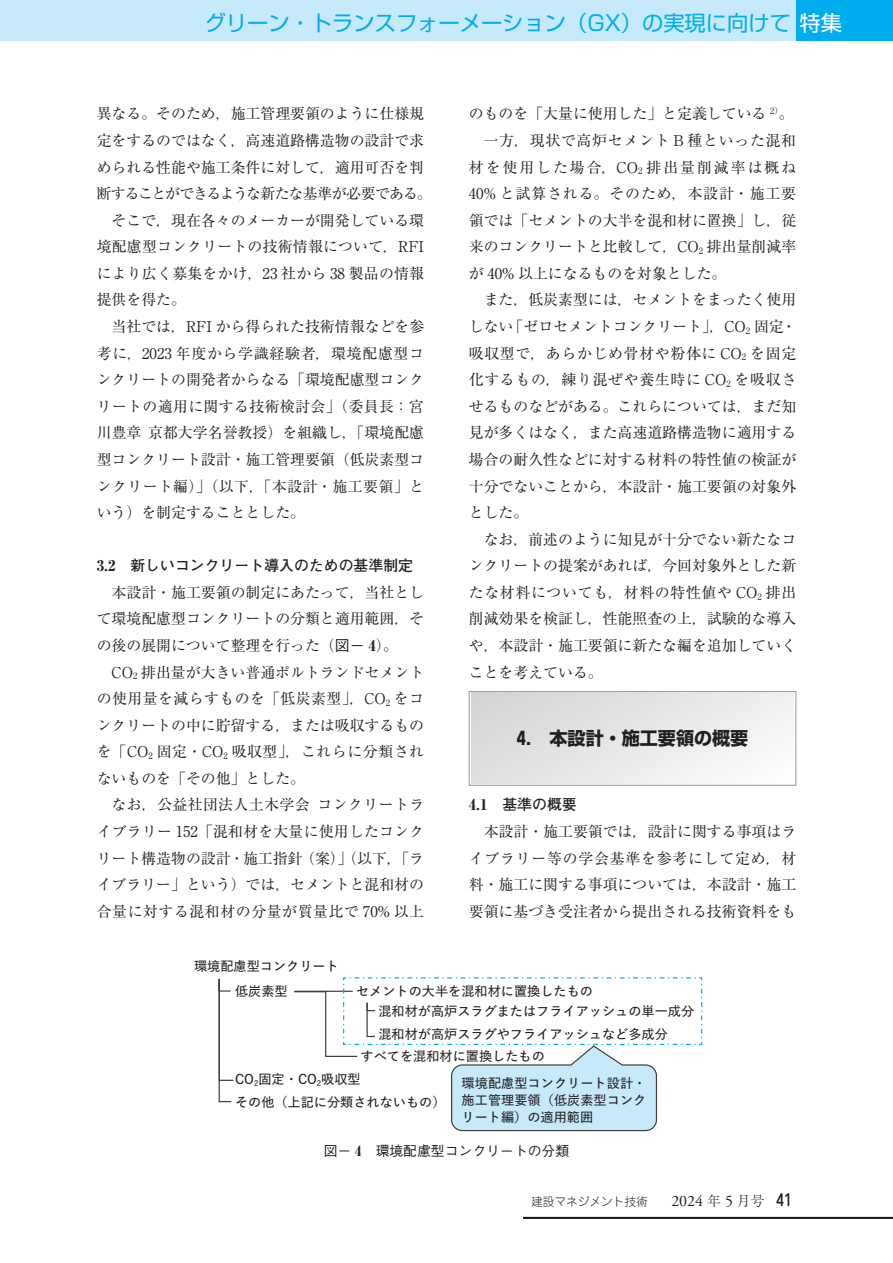
<style>
.page{position:relative;width:893px;height:1263px;background:#fff}
.page>*{position:absolute;margin:0;border:0;box-sizing:border-box;transform-origin:0 0}
.t1{font:21.3px "Shin Go Pr 6 N";color:#00aeef}
.大見出し_1__特集{font:700 18px "Shin Go Pr 6 N";color:#231f20}
.本文_14Q{font:14.85px/26.5px "Ryumin Pr 6 N";color:#231f20;text-align:justify}
.中見出し__1___太ゴ_前アキ{font:700 14.85px "Futo Go B101 Pr 6 N";color:#231f20}
.中見出し__1___太ゴ{font:700 14.85px "Futo Go B101 Pr 6 N";color:#231f20}
.キャプション{font:500 13.8px "Gothic BBB Pr 6 N";color:#231f20}
.t2{font:600 13.2px/17px "Yu Go Pr 6 N";color:#231f20}
.t3{font:300 11.7px "Jun 101 Pro";color:#231f20}
.s1{color:#fff}
.s2{font-family:"Ryumin Pr 6 N";font-weight:800}
.s3{font-family:"Gothic BBB Pr 6 N";font-weight:500}
.s4{font-weight:800}
.s5{font-family:"Adobe Garamond Pro";font-weight:400;font-size:15.9px}
.s6{font-family:"Ryumin Pr 6 N";font-size:13.8px}
.s7{font-family:"Jun 34 Pro";font-weight:500;font-size:15.9px}
</style>
<div class="page">
<div style="left:795px;top:0;width:98px;height:40px;background:#00aeef"></div>
<div style="left:0;top:0;width:795px;height:40px;background:#c6eafa"></div>
<svg style="left:472px;top:693px;width:321px;height:90px"></svg>
<div style="left:469px;top:691px;width:327px;height:95px;border:1px solid #939598"></div>
<svg style="left:218px;top:978px;width:16px;height:125px"></svg>
<svg style="left:294px;top:977px;width:408px;height:154px"></svg>
<hr style="left:523px;top:1217px;width:370px;height:2px;background:#231f20">
<h1 class="t1" style="left:205px;top:6px;width:639px">グリーン・トランスフォーメーション（GX）の実現に向けて<span class="s1">特集</span></h1>
<p class="本文_14Q" style="left:96px;top:100px;width:337px;text-align:left">異なる。そのため，施工管理要領のように仕様規定をするのではなく，高速道路構造物の設計で求められる性能や施工条件に対して，適用可否を判断することができるような新たな基準が必要である。</p>
<p class="本文_14Q" style="left:97px;top:206px;width:329px;text-indent:15px">そこで，現在各々のメーカーが開発している環境配慮型コンクリートの技術情報について，RFIにより広く募集をかけ，23 社から 38 製品の情報提供を得た。</p>
<p class="本文_14Q" style="left:97px;top:312px;width:329px;text-indent:15px">当社では，RFI から得られた技術情報などを参考に，2023 年度から学識経験者，環境配慮型コンクリートの開発者からなる「環境配慮型コンクリートの適用に関する技術検討会」（委員長：宮川豊章 京都大学名誉教授）を組織し，「環境配慮型コンクリート設計・施工管理要領（低炭素型コンクリート編）」（以下，「本設計・施工要領」という）を制定することとした。</p>
<p class="中見出し__1___太ゴ_前アキ" style="left:97px;top:554px;width:318px"><span class="s2">3.2</span>　新しいコンクリート導入のための基準制定</p>
<p class="本文_14Q" style="left:97px;top:578px;width:329px;text-indent:15px">本設計・施工要領の制定にあたって，当社として環境配慮型コンクリートの分類と適用範囲，その後の展開について整理を行った（<span class="s3">図－</span> <span class="s4">4</span>）。</p>
<p class="本文_14Q" style="left:97px;top:658px;width:329px;text-indent:15px">CO<sub>2</sub> 排出量が大きい普通ポルトランドセメントの使用量を減らすものを「低炭素型」，CO<sub>2</sub> をコンクリートの中に貯留する，または吸収するものを「CO<sub>2</sub> 固定・CO<sub>2</sub> 吸収型」，これらに分類されないものを「その他」とした。</p>
<p class="本文_14Q" style="left:97px;top:791px;width:329px;text-indent:15px">なお，公益社団法人土木学会 コンクリートライブラリー 152「混和材を大量に使用したコンクリート構造物の設計・施工指針（案）」（以下，「ライブラリー」という）では，セメントと混和材の合量に対する混和材の分量が質量比で 70% 以上</p>
<p class="t2" style="left:194px;top:956px;width:146px">環境配慮型コンクリート</p>
<p class="本文_14Q" style="left:469px;top:100px;width:326px">のものを「大量に使用した」と定義している <sup>2）</sup>。</p>
<p class="本文_14Q" style="left:469px;top:126px;width:329px;text-indent:15px">一方，現状で高炉セメント B 種といった混和材を使用した場合，CO<sub>2</sub> 排出量削減率は概ね40% と試算される。そのため，本設計・施工要領では「セメントの大半を混和材に置換」し，従来のコンクリートと比較して，CO<sub>2</sub> 排出量削減率が 40% 以上になるものを対象とした。</p>
<p class="本文_14Q" style="left:469px;top:286px;width:329px;text-indent:15px">また，低炭素型には，セメントをまったく使用しない「ゼロセメントコンクリート」，CO<sub>2</sub> 固定・吸収型で，あらかじめ骨材や粉体に CO<sub>2</sub> を固定化するもの，練り混ぜや養生時に CO<sub>2</sub> を吸収させるものなどがある。これらについては，まだ知見が多くはなく，また高速道路構造物に適用する場合の耐久性などに対する材料の特性値の検証が十分でないことから，本設計・施工要領の対象外とした。</p>
<p class="本文_14Q" style="left:469px;top:525px;width:329px;text-indent:15px">なお，前述のように知見が十分でない新たなコンクリートの提案があれば，今回対象外とした新たな材料についても，材料の特性値や CO<sub>2</sub> 排出削減効果を検証し，性能照査の上，試験的な導入や，本設計・施工要領に新たな編を追加していくことを考えている。</p>
<p class="大見出し_1__特集" style="left:517px;top:724px;width:233px">4.　本設計・施工要領の概要</p>
<p class="中見出し__1___太ゴ" style="left:469px;top:793px;width:110px"><span class="s2">4.1</span>　基準の概要</p>
<p class="本文_14Q" style="left:469px;top:817px;width:329px;text-indent:15px">本設計・施工要領では，設計に関する事項はライブラリー等の学会基準を参考にして定め，材料・施工に関する事項については，本設計・施工要領に基づき受注者から提出される技術資料をも</p>
<p class="t2" style="left:235px;top:981px;width:54px">低炭素型</p>
<p class="t2" style="left:356px;top:981px;width:238px">セメントの大半を混和材に置換したもの</p>
<p class="t2" style="left:378px;top:997px;width:317px;line-height:23.7px">混和材が高炉スラグまたはフライアッシュの単一成分混和材が高炉スラグやフライアッシュなど多成分</p>
<p class="t2" style="left:361px;top:1046px;width:186px">すべてを混和材に置換したもの</p>
<p class="t2" style="left:235px;top:1066px;width:212px;line-height:22.5px">CO<sub>2</sub>固定・CO<sub>2</sub>吸収型<br>その他（上記に分類されないもの）</p>
<p class="t2" style="left:462px;top:1073px;width:186px;text-align:justify">環境配慮型コンクリート設計・施工管理要領（低炭素型コンクリート編）の適用範囲</p>
<p class="キャプション" style="left:324px;top:1140px;width:247px">図－ <span class="s2">4</span>　環境配慮型コンクリートの分類</p>
<p class="t3" style="left:531px;top:1192px;width:262px">建設マネジメント技術　　<span class="s5">2024</span> <span class="s6">年</span> <span class="s5">5</span> <span class="s6">月号</span> <span class="s7">41</span></p>
</div>
